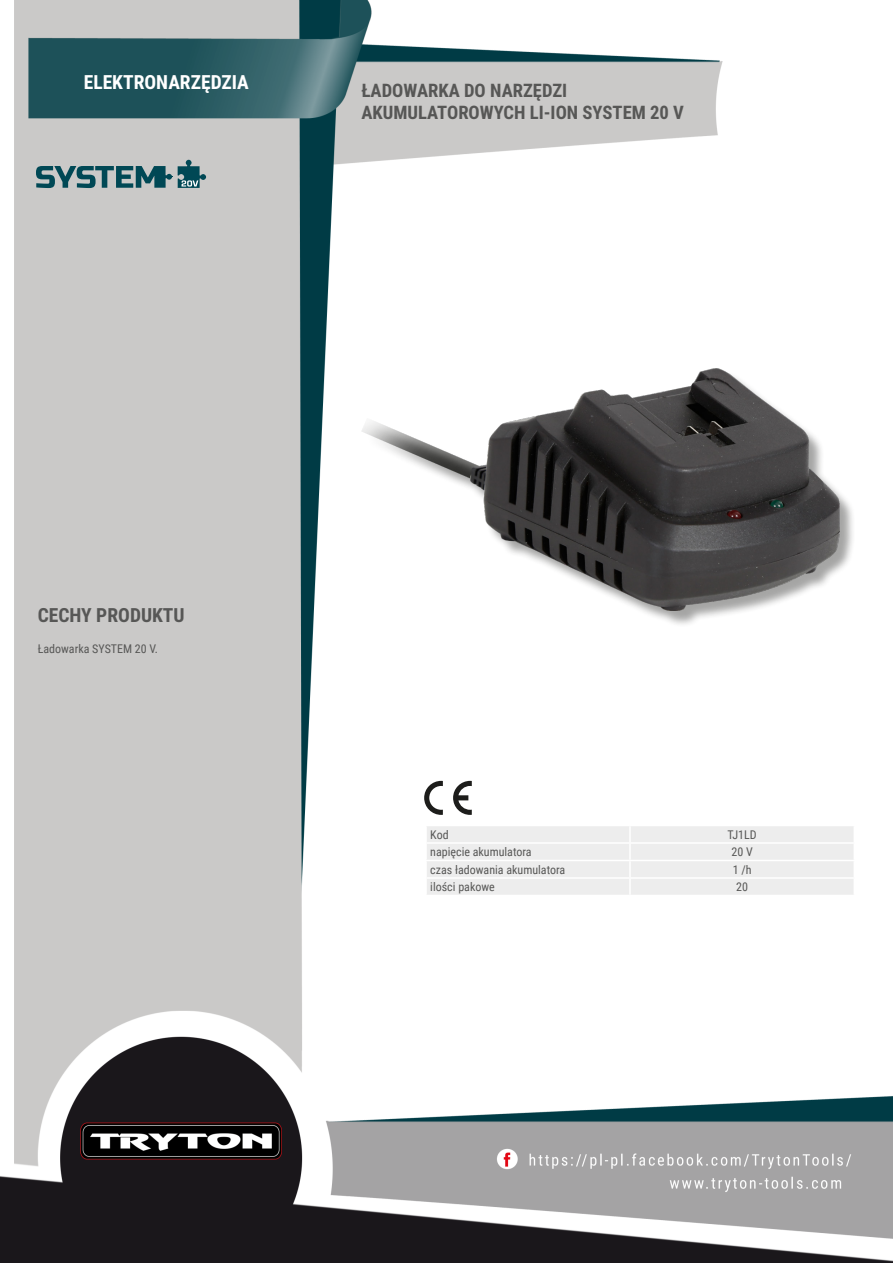
<style>
.page{position:relative;width:893px;height:1263px;background:#fff}
.page>*{position:absolute;margin:0;border:0;box-sizing:border-box;transform-origin:0 0}
.Center{font:700 19.5px "Roboto Condensed";color:#fff}
.MateriaĹ__CECHY{font:700 19.5px "Roboto Condensed";color:#575756}
.Lewo_bez_dzielenia{font:700 18.6px/22.4px "Roboto Condensed";color:#575756}
.Lewa{font:12px "Roboto Condensed";color:#575756}
.Opisy{font:12px "Roboto Condensed";color:#575756}
.Ĺšrodek{font:12px "Roboto Condensed";color:#575756}
</style>
<div class="page">
<img style="left:0;top:0;width:893px;height:1263px">
<div style="left:366px;top:371px;width:490px;height:257px;background:#1d1d1b;opacity:.4"></div>
<img style="left:361px;top:369px;width:478px;height:242px">
<div style="left:425px;top:826px;width:430px;height:69px;background:#ededed"></div>
<hr style="left:425px;top:825px;width:205px;height:1px;background:#fff">
<hr style="left:630px;top:825px;width:225px;height:1px;background:#fff">
<hr style="left:425px;top:842px;width:205px;height:2px;background:#fff">
<hr style="left:630px;top:842px;width:225px;height:2px;background:#fff">
<hr style="left:425px;top:860px;width:205px;height:1px;background:#fff">
<hr style="left:630px;top:860px;width:225px;height:1px;background:#fff">
<hr style="left:425px;top:877px;width:205px;height:2px;background:#fff">
<hr style="left:630px;top:877px;width:225px;height:2px;background:#fff">
<hr style="left:425px;top:895px;width:205px;height:1px;background:#fff">
<hr style="left:630px;top:895px;width:225px;height:1px;background:#fff">
<svg style="left:453px;top:781px;width:19px;height:34px"></svg>
<svg style="left:424px;top:781px;width:19px;height:34px"></svg>
<svg style="left:36px;top:166px;width:136px;height:22px;background:#577f86"></svg>
<svg style="left:178px;top:160px;width:28px;height:28px"></svg>
<p class="Center" style="left:84px;top:69px;width:167px">ELEKTRONARZĘDZIA</p>
<p class="Lewo_bez_dzielenia" style="left:361px;top:78px;width:324px">ŁADOWARKA DO NARZĘDZI<br>AKUMULATOROWYCH LI-ION SYSTEM 20 V</p>
<p class="MateriaĹ__CECHY" style="left:38px;top:601px;width:148px">CECHY PRODUKTU</p>
<p class="Opisy" style="left:38px;top:640px;width:122px">Ładowarka SYSTEM 20 V.</p>
<p class="Lewa" style="left:430px;top:826px;width:20px">Kod</p>
<p class="Ĺšrodek" style="left:728px;top:826px;width:31px">TJ1LD</p>
<p class="Lewa" style="left:430px;top:843px;width:103px">napięcie akumulatora</p>
<p class="Ĺšrodek" style="left:731px;top:843px;width:23px">20 V</p>
<p class="Lewa" style="left:430px;top:861px;width:136px">czas ładowania akumulatora</p>
<p class="Ĺšrodek" style="left:733px;top:861px;width:20px">1 /h</p>
<p class="Lewa" style="left:430px;top:878px;width:66px">ilości pakowe</p>
<p class="Ĺšrodek" style="left:736px;top:878px;width:13px">20</p>
</div>
